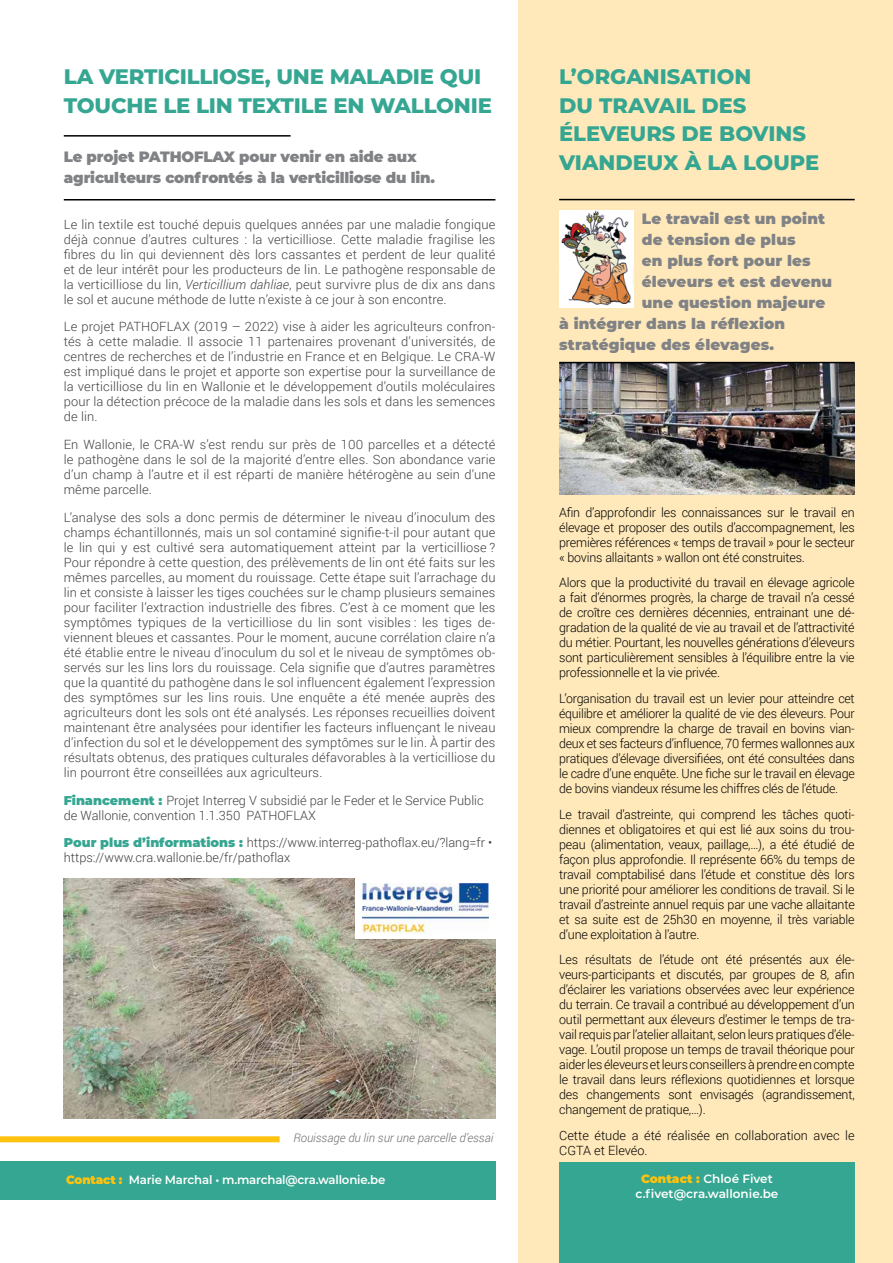
<style>
.page{position:relative;width:893px;height:1263px;background:#fff}
.page>*{position:absolute;margin:0;border:0;box-sizing:border-box;transform-origin:0 0}
.t1{font:800 21px/28.5px "Montserrat";letter-spacing:-.01em;color:#35a691}
.t2{font:900 15px "Montserrat";letter-spacing:.01em;color:#808285}
.t3{font:900 15px/21px "Montserrat";letter-spacing:-.01em;color:#808285}
.t4{font:300 12.75px/15px "Roboto";letter-spacing:.01em;color:#414042;text-align:justify}
.t5{font:300 12.75px/15px "Roboto";letter-spacing:-.015em;color:#000;text-align:justify}
.t6{font:600 12px/15px "Montserrat";letter-spacing:-.015em;color:#fff;text-align:center}
.t7{font:italic 300 12px "Roboto";color:#6d6e71}
.s1{font-style:italic}
.s2{font-family:"Montserrat";font-weight:900;color:#35a691}
.s3{font-weight:900;color:#ffc20e}
</style>
<div class="page">
<div style="left:519px;top:0;width:374px;height:1263px;background:#ffe9ba"></div>
<img style="left:559px;top:363px;width:296px;height:132px">
<img style="left:64px;top:878px;width:431px;height:240px">
<div style="left:0;top:1136px;width:280px;height:6px;background:#ffc20e"></div>
<hr style="left:64px;top:135px;width:227px;height:2px;background:#000">
<hr style="left:559px;top:199px;width:296px;height:1px;background:#000">
<hr style="left:559px;top:362px;width:296px;height:1px;background:#000">
<hr style="left:64px;top:199px;width:431px;height:1px;background:#000">
<div style="left:0;top:1161px;width:495px;height:39px;background:#35a691"></div>
<div style="left:559px;top:1162px;width:296px;height:101px;background:#35a691"></div>
<div style="left:355px;top:878px;width:140px;height:61px;background:#fff"></div>
<img style="left:363px;top:883px;width:125px;height:51px">
<img style="left:559px;top:210px;width:74px;height:97px">
<h1 class="t1" style="left:64px;top:61px;width:430px">LA VERTICILLIOSE, UNE MALADIE QUI<br>TOUCHE LE LIN TEXTILE EN WALLONIE</h1>
<h1 class="t1" style="left:559px;top:61px;width:262px">L’ORGANISATION<br>DU TRAVAIL DES<br>ÉLEVEURS DE BOVINS<br>VIANDEUX À LA LOUPE</h1>
<p class="t3" style="left:64px;top:145px;width:373px">Le projet PATHOFLAX pour venir en aide aux agriculteurs confrontés à la verticilliose du lin.</p>
<p class="t4" style="left:64px;top:216px;width:433px">Le lin textile est touché depuis quelques années par une maladie fongique déjà connue d’autres cultures : la verticilliose. Cette maladie fragilise les fibres du lin qui deviennent dès lors cassantes et perdent de leur qualité et de leur intérêt pour les producteurs de lin. Le pathogène responsable de la verticilliose du lin, <span class="s1">Verticillium dahliae</span>, peut survivre plus de dix ans dans le sol et aucune méthode de lutte n’existe à ce jour à son encontre.</p>
<p class="t4" style="left:64px;top:319px;width:433px">Le projet PATHOFLAX (2019 – 2022) vise à aider les agriculteurs confron&shy;tés à cette maladie. Il associe 11 partenaires provenant d’universités, de centres de recherches et de l’industrie en France et en Belgique. Le CRA-W est impliqué dans le projet et apporte son expertise pour la surveillance de la verticilliose du lin en Wallonie et le développement d’outils moléculaires pour la détection précoce de la maladie dans les sols et dans les semences de lin.</p>
<p class="t4" style="left:64px;top:437px;width:433px">En Wallonie, le CRA-W s’est rendu sur près de 100 parcelles et a détecté le pathogène dans le sol de la majorité d’entre elles. Son abondance varie d’un champ à l’autre et il est réparti de manière hétérogène au sein d’une même parcelle.</p>
<p class="t4" style="left:64px;top:509px;width:433px">L’analyse des sols a donc permis de déterminer le niveau d’inoculum des champs échantillonnés, mais un sol contaminé signifie-t-il pour autant que le lin qui y est cultivé sera automatiquement atteint par la verticilliose ?<br>Pour répondre à cette question, des prélèvements de lin ont été faits sur les mêmes parcelles, au moment du rouissage. Cette étape suit l’arrachage du lin et consiste à laisser les tiges couchées sur le champ plusieurs semaines pour faciliter l’extraction industrielle des fibres. C’est à ce moment que les symptômes typiques de la verticilliose du lin sont visibles : les tiges de&shy;viennent bleues et cassantes. Pour le moment, aucune corrélation claire n’a été établie entre le niveau d’inoculum du sol et le niveau de symptômes ob&shy;servés sur les lins lors du rouissage. Cela signifie que d’autres paramètres que la quantité du pathogène dans le sol influencent également l’expression des symptômes sur les lins rouis. Une enquête a été menée auprès des agriculteurs dont les sols ont été analysés. Les réponses recueillies doivent maintenant être analysées pour identifier les facteurs influençant le niveau d’infection du sol et le développement des symptômes sur le lin. À partir des résultats obtenus, des pratiques culturales défavorables à la verticilliose du lin pourront être conseillées aux agriculteurs.</p>
<p class="t4" style="left:64px;top:792px;width:421px"><span class="s2">Financement :</span> Projet Interreg V subsidié par le Feder et le Service Public de Wallonie, convention 1.1.350 PATHOFLAX</p>
<p class="t4" style="left:64px;top:835px;width:430px"><span class="s2">Pour plus d’informations :</span> https://www.interreg-pathoflax.eu/?lang=fr • https://www.cra.wallonie.be/fr/pathoflax</p>
<p class="t7" style="left:293px;top:1129px;width:202px">Rouissage du lin sur une parcelle d’essai</p>
<p class="t2" style="left:642px;top:207px;width:185px">Le travail est un point</p>
<p class="t2" style="left:642px;top:228px;width:155px">de tension de plus</p>
<p class="t2" style="left:642px;top:249px;width:170px">en plus fort pour les</p>
<p class="t2" style="left:642px;top:270px;width:192px">éleveurs et est devenu</p>
<p class="t2" style="left:642px;top:291px;width:185px">une question majeure</p>
<p class="t2" style="left:559px;top:312px;width:227px">à intégrer dans la réflexion</p>
<p class="t2" style="left:559px;top:333px;width:217px">stratégique des élevages.</p>
<p class="t5" style="left:559px;top:504px;width:297px">Afin d’approfondir les connaissances sur le travail en élevage et proposer des outils d’accompagnement, les premières références « temps de travail » pour le secteur « bovins allaitants » wallon ont été construites.</p>
<p class="t5" style="left:559px;top:575px;width:297px">Alors que la productivité du travail en élevage agricole a fait d’énormes progrès, la charge de travail n’a cessé de croître ces dernières décennies, entrainant une dé&shy;gradation de la qualité de vie au travail et de l’attractivité du métier. Pourtant, les nouvelles générations d’éleveurs sont particulièrement sensibles à l’équilibre entre la vie professionnelle et la vie privée.</p>
<p class="t5" style="left:559px;top:690px;width:297px">L’organisation du travail est un levier pour atteindre cet équilibre et améliorer la qualité de vie des éleveurs. Pour mieux comprendre la charge de travail en bovins vian&shy;deux et ses facteurs d’influence, 70 fermes wallonnes aux pratiques d’élevage diversifiées, ont été consultées dans le cadre d’une enquête. Une fiche sur le travail en élevage de bovins viandeux résume les chiffres clés de l’étude.</p>
<p class="t5" style="left:559px;top:806px;width:297px">Le travail d’astreinte, qui comprend les tâches quoti&shy;diennes et obligatoires et qui est lié aux soins du trou&shy;peau (alimentation, veaux, paillage,…), a été étudié de façon plus approfondie. Il représente 66% du temps de travail comptabilisé dans l’étude et constitue dès lors une priorité pour améliorer les conditions de travail. Si le travail d’astreinte annuel requis par une vache allaitante et sa suite est de 25h30 en moyenne, il très variable d’une exploitation à l’autre.</p>
<p class="t5" style="left:559px;top:952px;width:297px">Les résultats de l’étude ont été présentés aux éle&shy;veurs-participants et discutés, par groupes de 8, afin d’éclairer les variations observées avec leur expérience du terrain. Ce travail a contribué au développement d’un outil permettant aux éleveurs d’estimer le temps de tra&shy;vail requis par l’atelier allaitant, selon leurs pratiques d’éle&shy;vage. L’outil propose un temps de travail théorique pour aider les éleveurs et leurs conseillers à prendre en compte le travail dans leurs réflexions quotidiennes et lorsque des changements sont envisagés (agrandissement, changement de pratique,…).</p>
<p class="t5" style="left:559px;top:1127px;width:297px">Cette étude a été réalisée en collaboration avec le<br>CGTA et Elevéo.</p>
<p class="t6" style="left:66px;top:1172px;width:321px"><span class="s3">Contact :</span> Marie Marchal • m.marchal@cra.wallonie.be</p>
<p class="t6" style="left:635px;top:1170px;width:144px"><span class="s3">Contact :</span> Chloé Fivet c.fivet@cra.wallonie.be</p>
</div>
